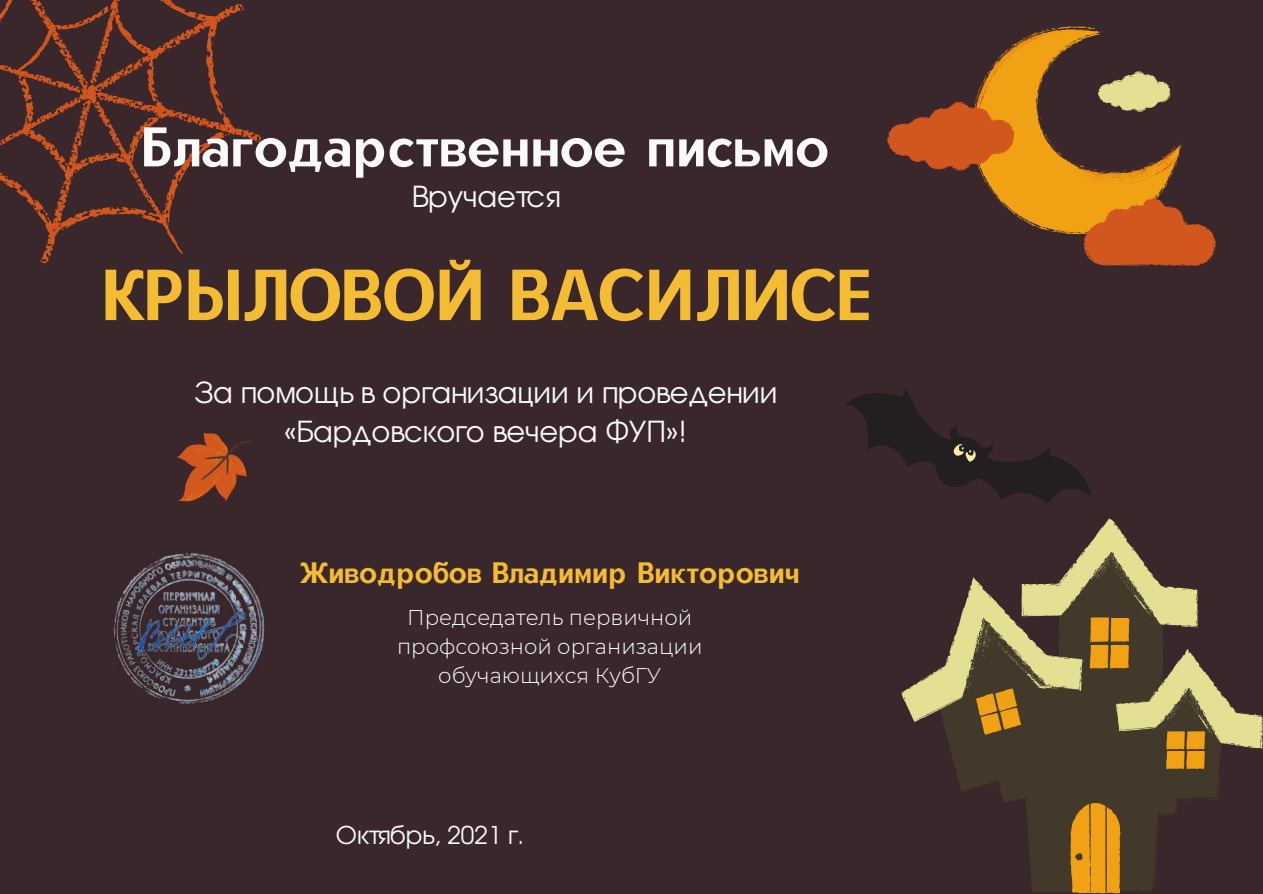
<style>
.page{position:relative;width:1263px;height:894px;background:#fff}
.page>*{position:absolute;margin:0;border:0;box-sizing:border-box;transform-origin:0 0}
.t1{font:70.05px "CAT Neuzeit";color:#f4bc33}
.t2{font:54px "CAT Neuzeit";color:#fafafa}
.t3{font:28.8px/39.5px "Te X Gyre Adventor";color:#fafafa;text-align:center}
.t4{font:28.65px "CAT Neuzeit";color:#f4bc33}
.t5{font:24.45px "Te X Gyre Adventor";color:#fafafa}
.t6{font:300 21.15px/29.2px "Montserrat";color:#fff;text-align:center}
</style>
<div class="page">
<div style="left:0;top:0;width:1263px;height:893px;background:#39272c"></div>
<svg style="left:0;top:0;width:263px;height:264px"></svg>
<img style="left:113px;top:553px;width:152px;height:151px">
<svg style="left:177px;top:433px;width:75px;height:69px"></svg>
<svg style="left:887px;top:26px;width:329px;height:240px"></svg>
<svg style="left:950px;top:749px;width:271px;height:143px;fill:#42392a"></svg>
<svg style="left:976px;top:749px;width:229px;height:20px;background:#5a4726"></svg>
<svg style="left:1070px;top:802px;width:50px;height:91px;background:#d39117"></svg>
<svg style="left:901px;top:518px;width:362px;height:231px"></svg>
<svg style="left:846px;top:390px;width:245px;height:113px"></svg>
<h2 class="t2" style="left:142px;top:113px;width:688px">Благодарственное письмо</h2>
<p class="t3" style="left:412px;top:175px;width:149px">Вручается</p>
<h1 class="t1" style="left:101px;top:251px;width:771px">КРЫЛОВОЙ ВАСИЛИСЕ</h1>
<p class="t3" style="left:194px;top:370px;width:585px">За помощь в организации и проведении «Бардовского вечера ФУП»!</p>
<p class="t4" style="left:300px;top:555px;width:502px">Живодробов Владимир Викторович</p>
<p class="t6" style="left:397px;top:602px;width:307px">Председатель первичной профсоюзной организации обучающихся КубГУ</p>
<p class="t5" style="left:336px;top:815px;width:190px">Октябрь, 2021 г.</p>
</div>
